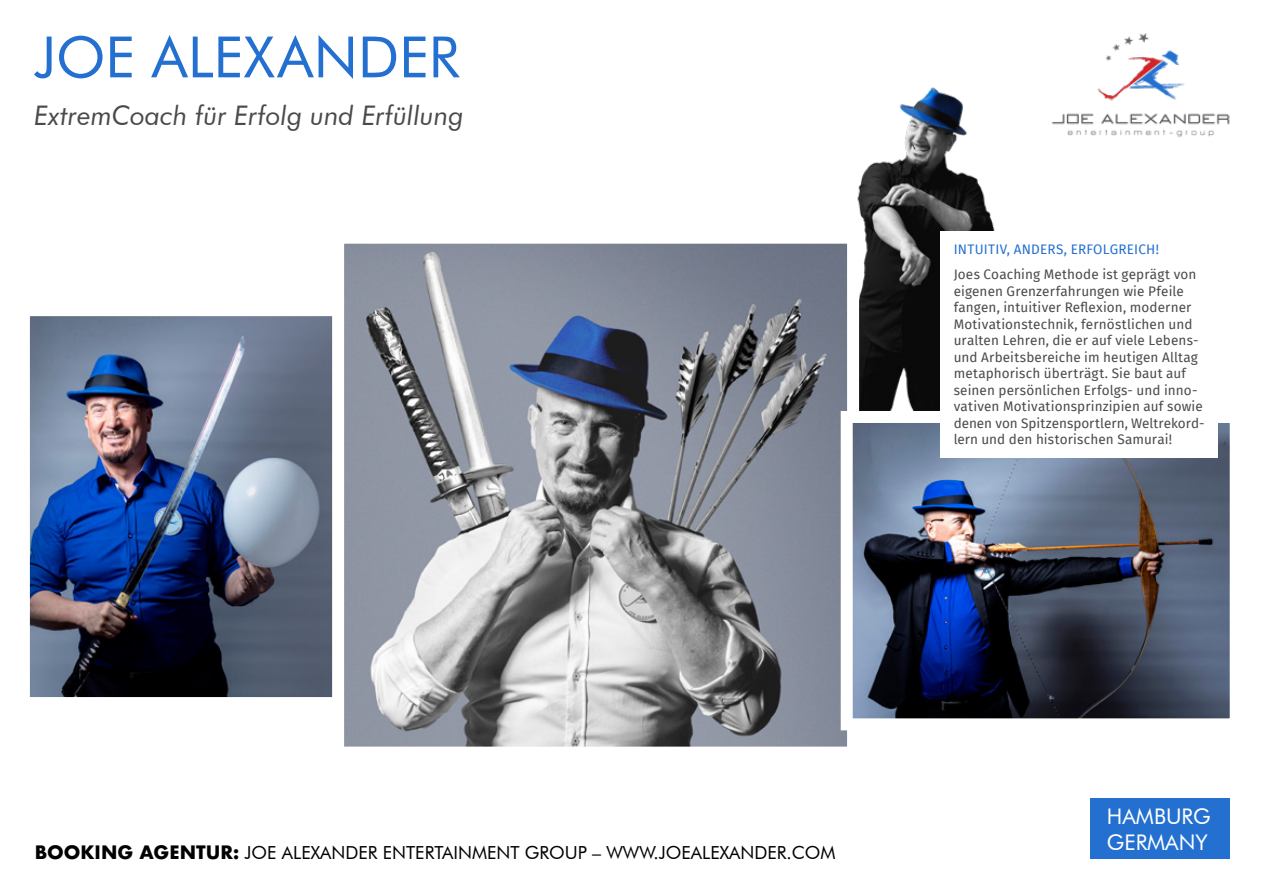
<style>
.page{position:relative;width:1263px;height:893px;background:#fff}
.page>*{position:absolute;margin:0;border:0;box-sizing:border-box;transform-origin:0 0}
.t1{font:57px "Futura BT";color:#2470d0}
.t2{font:italic 27px "Futura BT";color:#4a4a49}
.t3{font:21.6px/25.8px "Futura BT";color:#fff}
.t4{font:18px "Futura BT";color:#000}
.t5{font:13.5px/16.5px "Fira Sans";letter-spacing:.01em;color:#4a4a49}
.t6{font:13.5px "Fira Sans";letter-spacing:.015em;color:#2470d0}
.s1{font-family:"Futura";font-weight:700}
</style>
<div class="page">
<img style="left:857px;top:87px;width:138px;height:324px">
<img style="left:31px;top:317px;width:301px;height:379px">
<div style="left:18px;top:304px;width:405px;height:405px;border:12px solid #fff"></div>
<img style="left:345px;top:245px;width:501px;height:501px">
<div style="left:332px;top:232px;width:527px;height:527px;border:12px solid #fff"></div>
<img style="left:854px;top:424px;width:375px;height:293px">
<div style="left:841px;top:411px;width:401px;height:319px;border:12px solid #fff"></div>
<img style="left:1051px;top:33px;width:179px;height:105px">
<div style="left:1090px;top:798px;width:140px;height:61px;background:#2470d0"></div>
<div style="left:940px;top:231px;width:278px;height:227px;background:#fff"></div>
<h1 class="t1" style="left:34px;top:22px;width:427px">JOE ALEXANDER</h1>
<h2 class="t2" style="left:34px;top:99px;width:431px">ExtremCoach für Erfolg und Erfüllung</h2>
<p class="t6" style="left:954px;top:239px;width:207px">INTUITIV, ANDERS, ERFOLGREICH!</p>
<p class="t5" style="left:954px;top:266px;width:252px">Joes Coaching Methode ist geprägt von eigenen Grenzerfahrungen wie Pfeile fangen, intuitiver Reflexion, moderner Motivationstechnik, fernöstlichen und uralten Lehren, die er auf viele Lebens&shy;und Arbeitsbereiche im heutigen Alltag metaphorisch überträgt. Sie baut auf seinen persönlichen Erfolgs- und inno&shy;vativen Motivationsprinzipien auf sowie denen von Spitzensportlern, Weltrekord&shy;lern und den historischen Samurai!</p>
<h3 class="t4" style="left:35px;top:842px;width:802px"><span class="s1">BOOKING AGENTUR:</span> JOE ALEXANDER ENTERTAINMENT GROUP – WWW.JOEALEXANDER.COM</h3>
<h3 class="t3" style="left:1107px;top:803px;width:105px">HAMBURG<br>GERMANY</h3>
</div>
